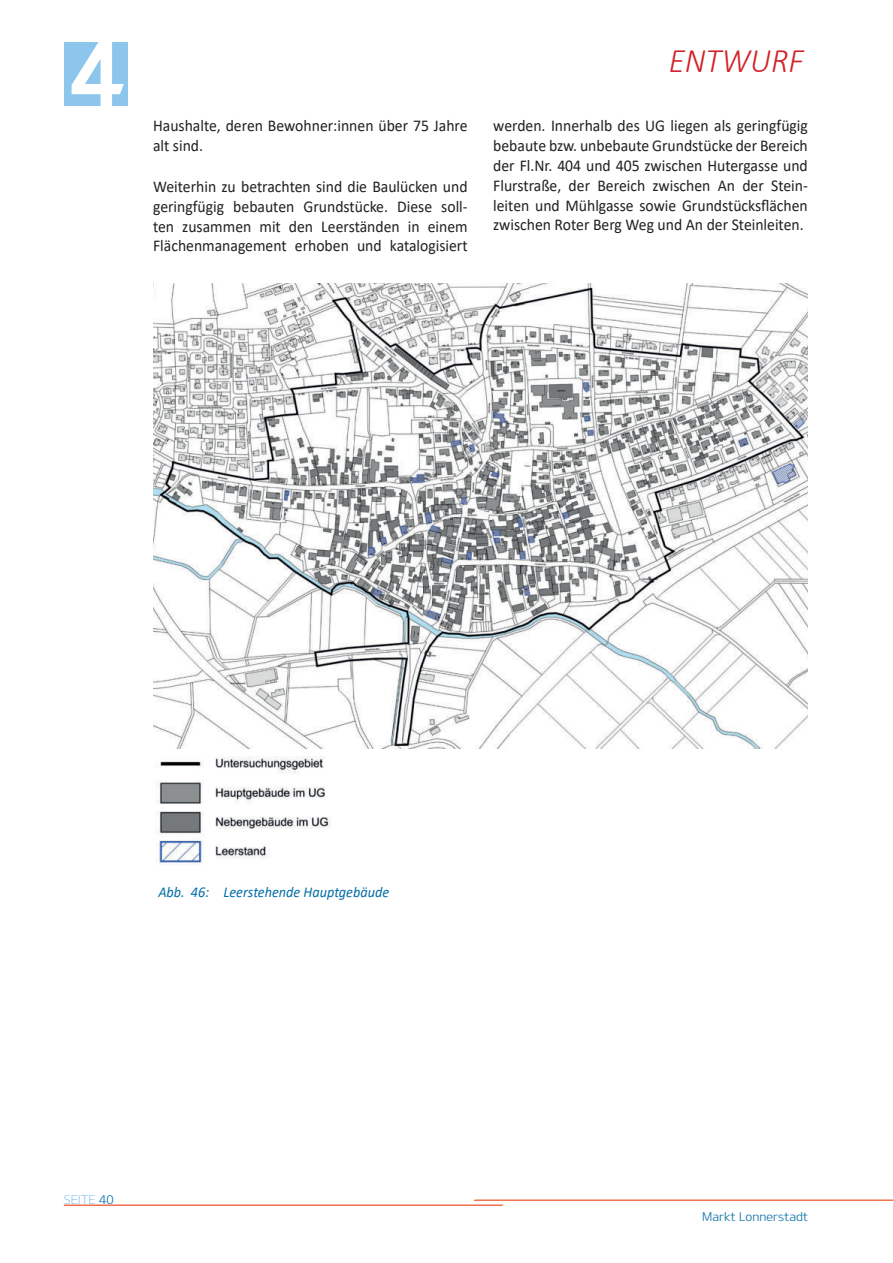
<style>
.page{position:relative;width:893px;height:1263px;background:#fff}
.page>*{position:absolute;margin:0;border:0;box-sizing:border-box;transform-origin:0 0}
.t1{font:90px "Design KOTFB";color:#fff}
.t2{font:italic 300 34.5px "Calibri";color:#d1232a;scale:.95 1}
.t3{font:16.5px/19.8px "Calibri";color:#231f20;text-align:justify;scale:.95 1}
.t4{font:italic 15px "Calibri";color:#046ea7;scale:.95 1}
.t5{font:12px "Design KOTFL";color:#046ea7}
.t6{font:12px "Design KOTFL";color:#8cc6ec}
.s1{color:#046ea7}
</style>
<div class="page">
<hr style="left:472px;top:1199px;width:421px;height:2px;background:#f1734a">
<hr style="left:64px;top:1204px;width:442px;height:2px;background:#f1714c">
<div style="left:64px;top:43px;width:64px;height:63px;background:#8cc6ec"></div>
<img style="left:153px;top:283px;width:655px;height:465px">
<img style="left:155px;top:756px;width:176px;height:108px">
<h1 class="t1" style="left:70px;top:24px;width:55px">4</h1>
<h2 class="t2" style="left:669px;top:40px;width:144px">ENTWURF</h2>
<p class="t3" style="left:153px;top:116px;width:333px">Haushalte, deren Bewohner:innen über 75 Jahre alt sind.</p>
<p class="t3" style="left:153px;top:177px;width:333px">Weiterhin zu betrachten sind die Baulücken und geringfügig bebauten Grundstücke. Diese soll&shy;ten zusammen mit den Leerständen in einem Flächenmanagement erhoben und katalogisiert</p>
<p class="t3" style="left:493px;top:116px;width:333px">werden. Innerhalb des UG liegen als geringfügig bebaute bzw. unbebaute Grundstücke der Bereich der Fl.Nr. 404 und 405 zwischen Hutergasse und Flurstraße, der Bereich zwischen An der Stein&shy;leiten und Mühlgasse sowie Grundstücksflächen zwischen Roter Berg Weg und An der Steinleiten.</p>
<p class="t4" style="left:158px;top:882px;width:244px">Abb. 46: Leerstehende Hauptgebäude</p>
<p class="t6" style="left:64px;top:1195px;width:51px">SEITE <span class="s1">40</span></p>
<p class="t5" style="left:702px;top:1211px;width:107px">Markt Lonnerstadt</p>
</div>
